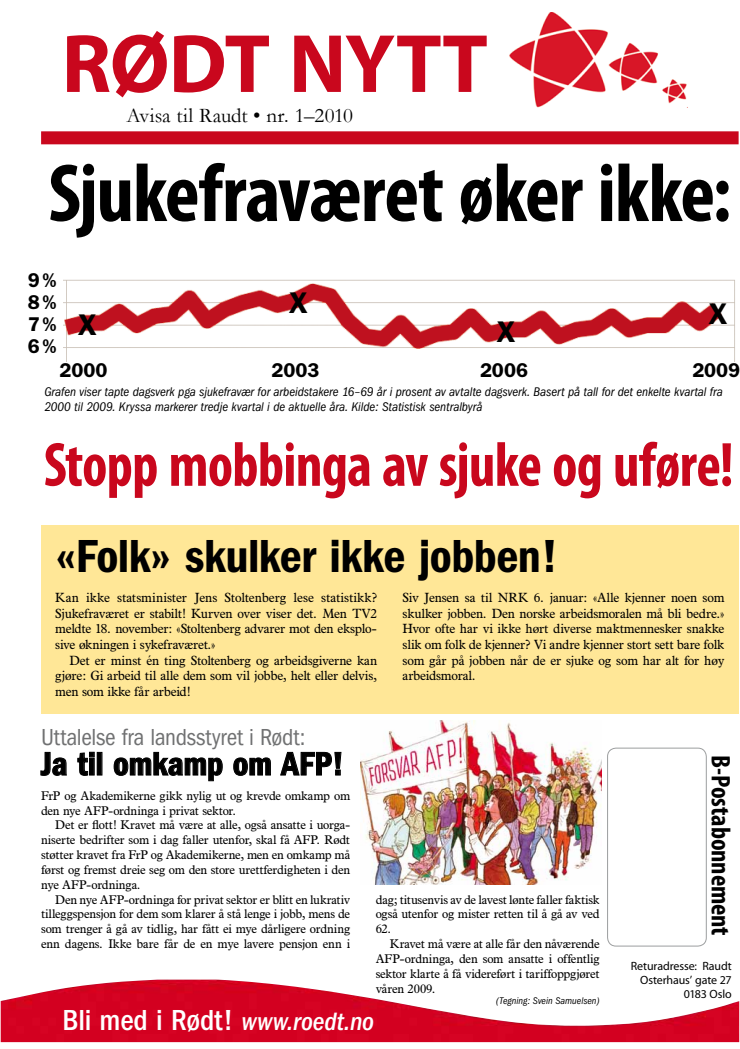
<style>
.page{position:relative;width:740px;height:1049px;background:#fff}
.page>*{position:absolute;margin:0;border:0;box-sizing:border-box;transform-origin:0 0}
.t1{font:700 83.5px "Myriad Pro";letter-spacing:-.02em;color:#c9071d}
.t2{font:700 condensed 83px "Myriad Pro";letter-spacing:-.015em;color:#000}
.t3{font:700 condensed 63px "Myriad Pro";letter-spacing:-.01em;color:#c9071d;scale:.93 1}
.t4{font:600 condensed 48px "Franklin Gothic";letter-spacing:-.01em;color:#000}
.t5{font:600 condensed 34px "Franklin Gothic";letter-spacing:-.005em;color:#000}
.t6{font:500 condensed 30px "Franklin Gothic";letter-spacing:-.005em;color:#fff}
.t7{font:600 30px "Franklin Gothic";color:#000}
.t8{font:700 condensed 27px "Myriad Pro";letter-spacing:-.005em;color:#000}
.t9{font:condensed 24px "Franklin Gothic";letter-spacing:-.005em;color:#707172}
.t10{font:21px "Garamond";letter-spacing:-.005em;color:#000}
.t11{font:600 20px/22px "Franklin Gothic";color:#000;text-align:justify}
.t12{font:13px/15.7px "News Plantin";letter-spacing:-.015em;color:#000;text-align:justify}
.t13{font:italic condensed 13px/15px "Franklin Gothic";letter-spacing:-.005em;color:#000}
.t14{font:12.3px/14.8px "News Plantin";letter-spacing:-.015em;color:#000;text-align:justify}
.t15{font:12px/14px "Myriad Pro";letter-spacing:-.01em;color:#000;text-align:right}
.t16{font:italic condensed 10px "Franklin Gothic";letter-spacing:.005em;color:#000}
.s1{font-style:italic;font-size:26px}
</style>
<div class="page">
<img style="left:509px;top:12px;width:178px;height:95px">
<div style="left:41px;top:131px;width:697px;height:13px;background:#c9071d"></div>
<div style="left:607px;top:748px;width:99px;height:198px;border:1px solid #9c9e9f;border-radius:9px"></div>
<img style="left:1px;top:979px;width:738px;height:63px">
<svg style="left:40px;top:752px;width:27px;height:24px"></svg>
<svg style="left:77px;top:752px;width:18px;height:24px"></svg>
<div style="left:97px;top:752px;width:5px;height:23px;border:1px solid #000"></div>
<svg style="left:114px;top:752px;width:109px;height:29px"></svg>
<svg style="left:233px;top:757px;width:38px;height:19px"></svg>
<svg style="left:280px;top:752px;width:61px;height:23px"></svg>
<div style="left:41px;top:525px;width:697px;height:188px;background:#ffe797"></div>
<img style="left:64px;top:279px;width:671px;height:83px">
<img style="left:360px;top:720px;width:241px;height:165px">
<h1 class="t1" style="left:62px;top:9px;width:428px">Rødt Nytt</h1>
<h3 class="t10" style="left:127px;top:102px;width:228px">Avisa til Raudt • nr. 1–2010</h3>
<h2 class="t2" style="left:48px;top:141px;width:685px">Sjukefraværet øker ikke:</h2>
<h3 class="t11" style="left:28px;top:269px;width:30px">9 % 8 % 7 % 6 %</h3>
<h3 class="t7" style="left:78px;top:307px;width:21px">X</h3>
<h3 class="t7" style="left:289px;top:285px;width:21px">X</h3>
<h3 class="t7" style="left:496px;top:314px;width:21px">X</h3>
<h3 class="t7" style="left:708px;top:296px;width:21px">X</h3>
<h3 class="t11" style="left:60px;top:359px;width:50px">2000</h3>
<h3 class="t11" style="left:272px;top:359px;width:49px">2003</h3>
<h3 class="t11" style="left:480px;top:359px;width:50px">2006</h3>
<h3 class="t11" style="left:692px;top:359px;width:49px">2009</h3>
<p class="t13" style="left:44px;top:384px;width:680px">Grafen viser tapte dagsverk pga sjukefravær for arbeidstakere 16–69 år i prosent av avtalte dagsverk. Basert på tall for det enkelte kvartal fra<br>2000 til 2009. Kryssa markerer tredje kvartal i de aktuelle åra. Kilde: Statistisk sentralbyrå</p>
<h3 class="t3" style="left:44px;top:425px;width:743px">Stopp mobbinga av sjuke og uføre!</h3>
<h3 class="t4" style="left:55px;top:528px;width:504px">«Folk» skulker ikke jobben!</h3>
<p class="t12" style="left:55px;top:589px;width:323px">Kan ikke statsminister Jens Stoltenberg lese statistikk?<br>Sjukefraværet er stabilt! Kurven over viser det. Men TV2 meldte 18. november: «Stoltenberg advarer mot den eksplo&shy;sive økningen i sykefraværet.»</p>
<p class="t12" style="left:55px;top:652px;width:323px;text-indent:14px">Det er minst én ting Stoltenberg og arbeidsgiverne kan gjøre: Gi arbeid til alle dem som vil jobbe, helt eller delvis, men som ikke får arbeid!</p>
<p class="t12" style="left:403px;top:589px;width:323px">Siv Jensen sa til NRK 6. januar: «Alle kjenner noen som skulker jobben. Den norske arbeidsmoralen må bli bedre.» Hvor ofte har vi ikke hørt diverse maktmennesker snakke slik om folk de kjenner? Vi andre kjenner stort sett bare folk som går på jobben når de er sjuke og som har alt for høy arbeidsmoral.</p>
<h3 class="t9" style="left:41px;top:724px;width:266px">Uttalelse fra landsstyret i Rødt:</h3>
<h3 class="t5" style="left:41px;top:744px;width:304px">Ja til omkamp om AFP!</h3>
<p class="t14" style="left:41px;top:788px;width:310px">FrP og Akademikerne gikk nylig ut og krevde omkamp om den nye AFP-ordninga i privat sektor.</p>
<p class="t14" style="left:41px;top:817px;width:310px;text-indent:14px">Det er flott! Kravet må være at alle, også ansatte i uorga&shy;niserte bedrifter som i dag faller utenfor, skal få AFP. Rødt støtter kravet fra FrP og Akademikerne, men en omkamp må først og fremst dreie seg om den store urettferdigheten i den nye AFP-ordninga.</p>
<p class="t14" style="left:41px;top:891px;width:311px;text-indent:14px">Den nye AFP-ordninga for privat sektor er blitt en lukrativ tilleggspensjon for dem som klarer å stå lenge i jobb, mens de som trenger å gå av tidlig, har fått ei mye dårligere ordning enn dagens. Ikke bare får de en mye lavere pensjon enn i</p>
<p class="t14" style="left:376px;top:891px;width:225px">dag; titusenvis av de lavest lønte faller faktisk også utenfor og mister retten til å gå av ved 62.</p>
<p class="t14" style="left:376px;top:936px;width:225px;text-indent:14px">Kravet må være at alle får den nåværende AFP-ordninga, den som ansatte i offentlig sektor klarte å få videreført i tariffoppgjøret våren 2009.</p>
<p class="t16" style="left:496px;top:995px;width:105px">(Tegning: Svein Samuelsen)</p>
<h3 class="t6" style="left:62px;top:1003px;width:313px">Bli med i Rødt! <span class="s1">www.roedt.no</span></h3>
<h3 class="t8" style="left:737px;top:755px;width:182px;rotate:90deg">B-Postabonnement</h3>
<p class="t15" style="left:631px;top:958px;width:102px">Returadresse: Raudt<br>Osterhaus’ gate 27<br>0183 Oslo</p>
</div>
